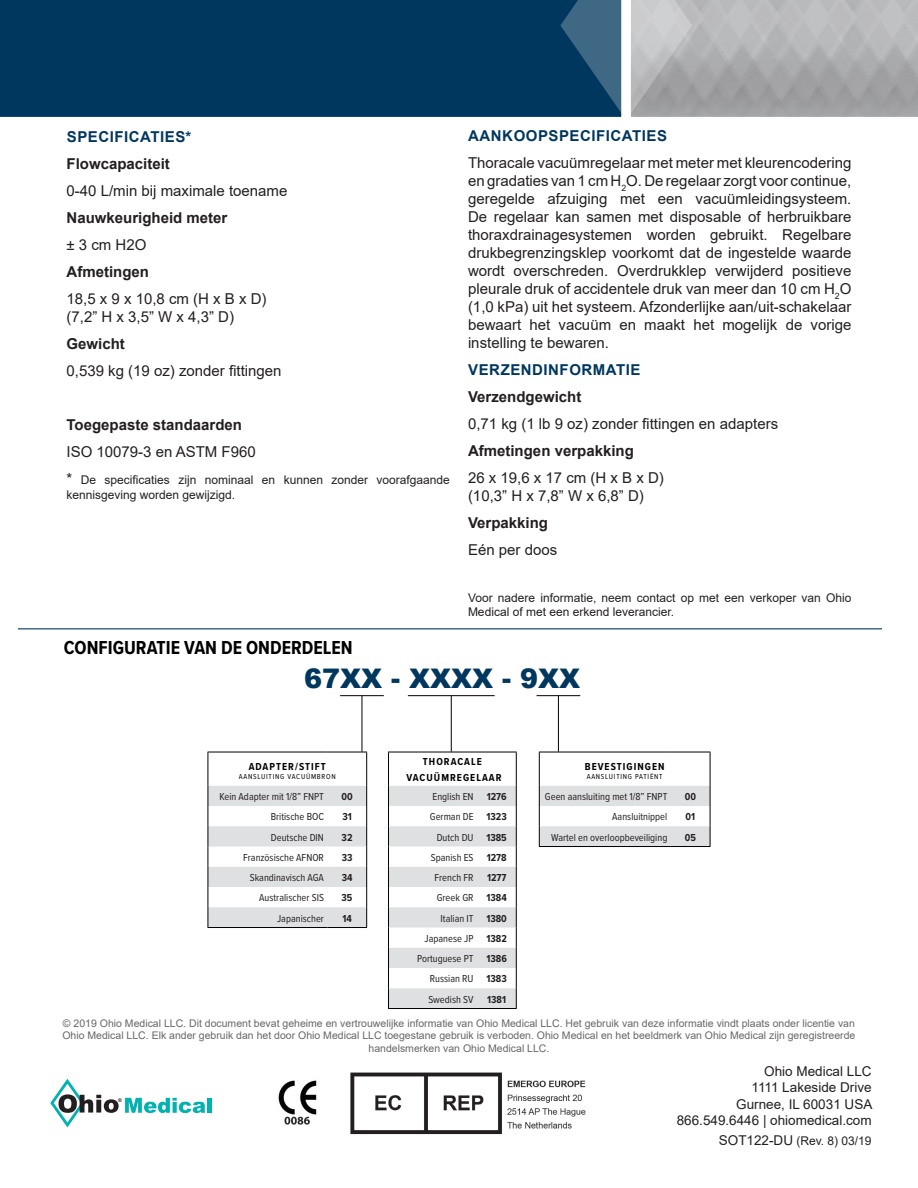
<style>
.page{position:relative;width:918px;height:1188px;background:#fff}
.page>*{position:absolute;margin:0;border:0;box-sizing:border-box;transform-origin:0 0}
.t1{font:900 27px "Arial";color:#00375e}
.t2{font:700 19.5px "Proxima Nova Cond";color:#000001}
.t3{font:15px/18px "Arial";color:#231f20;text-align:justify}
.t4{font:700 15px "Arial";color:#231f20}
.t5{font:700 15px "Arial";letter-spacing:.035em;color:#00375e}
.t6{font:13.5px/16.2px "Arial";color:#231f20;text-align:right}
.t7{font:12px/14.4px "Arial";color:#231f20}
.t8{font:10.5px/12.6px "Arial";color:#67676a;text-align:center}
.t9{font:10.5px "Proxima Nova Cond";color:#231f20}
.t10{font:700 10.5px "Proxima Nova Cond";color:#231f20}
.t11{font:700 10.5px/16.4px "Proxima Nova Cond";letter-spacing:.1em;color:#000001;text-align:center}
.t12{font:7.5px "Proxima Nova Cond";letter-spacing:.1em;color:#000001}
.t13{font:700 5.1px "Arial";color:#231f20}
.s1{font-size:15px}
.s2{font-size:13.5px}
</style>
<div class="page">
<div style="left:0;top:0;width:560px;height:117px;background:#00375e"></div>
<svg style="left:560px;top:0;width:358px;height:117px;background:#99a1a9"></svg>
<svg style="left:125px;top:1098px;width:80px;height:15px"></svg>
<div style="left:207px;top:1098px;width:5px;height:15px;background:#00b2b0"></div>
<svg style="left:50px;top:1079px;width:69px;height:48px"></svg>
<div style="left:26px;top:33px;width:215px;height:76px;background:#00375e"></div>
<img style="left:350px;top:1072px;width:236px;height:63px">
<hr style="left:18px;top:628px;width:864px;height:1px;background:#00375e">
<img style="left:278px;top:1080px;width:39px;height:45px">
<hr style="left:208px;top:752px;width:119px;height:1px;background:#000001">
<hr style="left:208px;top:752px;width:1px;height:34px;background:#000001">
<hr style="left:327px;top:752px;width:40px;height:1px;background:#000001">
<hr style="left:366px;top:752px;width:1px;height:34px;background:#000001">
<svg style="left:208px;top:786px;width:159px;height:141px"></svg>
<hr style="left:208px;top:927px;width:119px;height:1px;background:#000001">
<hr style="left:327px;top:927px;width:40px;height:1px;background:#000001">
<hr style="left:539px;top:752px;width:132px;height:1px;background:#000001">
<hr style="left:539px;top:752px;width:1px;height:34px;background:#000001">
<hr style="left:671px;top:752px;width:39px;height:1px;background:#000001">
<hr style="left:710px;top:752px;width:1px;height:34px;background:#000001">
<svg style="left:539px;top:786px;width:172px;height:61px"></svg>
<hr style="left:539px;top:846px;width:132px;height:1px;background:#000001">
<hr style="left:671px;top:846px;width:39px;height:1px;background:#000001">
<hr style="left:408px;top:695px;width:87px;height:1px;background:#000001">
<hr style="left:451px;top:696px;width:1px;height:56px;background:#000001">
<hr style="left:388px;top:752px;width:89px;height:1px;background:#000001">
<hr style="left:388px;top:752px;width:1px;height:34px;background:#000001">
<hr style="left:477px;top:752px;width:40px;height:1px;background:#000001">
<hr style="left:516px;top:752px;width:1px;height:34px;background:#000001">
<svg style="left:388px;top:786px;width:129px;height:222px"></svg>
<hr style="left:388px;top:1008px;width:89px;height:1px;background:#000001">
<hr style="left:477px;top:1008px;width:40px;height:1px;background:#000001">
<hr style="left:340px;top:695px;width:44px;height:1px;background:#000001">
<hr style="left:362px;top:696px;width:1px;height:56px;background:#000001">
<hr style="left:537px;top:695px;width:43px;height:1px;background:#000001">
<hr style="left:558px;top:696px;width:1px;height:56px;background:#000001">
<p class="t5" style="left:67px;top:127px;width:126px">SPECIFICATIES*</p>
<p class="t4" style="left:67px;top:154px;width:105px">Flowcapaciteit</p>
<p class="t3" style="left:67px;top:182px;width:222px">0-40 L/min bij maximale toename</p>
<p class="t4" style="left:67px;top:208px;width:162px">Nauwkeurigheid meter</p>
<p class="t3" style="left:67px;top:236px;width:81px">± 3 cm H2O</p>
<p class="t4" style="left:67px;top:262px;width:84px">Afmetingen</p>
<p class="t3" style="left:67px;top:290px;width:202px">18,5 x 9 x 10,8 cm (H x B x D)</p>
<p class="t3" style="left:67px;top:308px;width:169px">(7,2” H x 3,5” W x 4,3” D)</p>
<p class="t4" style="left:67px;top:334px;width:60px">Gewicht</p>
<p class="t3" style="left:67px;top:362px;width:217px">0,539 kg (19 oz) zonder fittingen</p>
<p class="t4" style="left:67px;top:415px;width:177px">Toegepaste standaarden</p>
<p class="t3" style="left:67px;top:443px;width:191px">ISO 10079-3 en ASTM F960</p>
<p class="t7" style="left:67px;top:473px;width:385px"><span class="s1">*</span> De specificaties zijn nominaal en kunnen zonder voorafgaande kennisgeving worden gewijzigd.</p>
<p class="t2" style="left:64px;top:633px;width:291px">CONFIGURATIE VAN DE ONDERDELEN</p>
<p class="t5" style="left:468px;top:125px;width:200px">AANKOOPSPECIFICATIES</p>
<p class="t3" style="left:468px;top:154px;width:385px">Thoracale vacuümregelaar met meter met kleurencodering en gradaties van 1 cm H<sub>2</sub>O. De regelaar zorgt voor continue, geregelde afzuiging met een vacuümleidingsysteem.<br>De regelaar kan samen met disposable of herbruikbare thoraxdrainagesystemen worden gebruikt. Regelbare drukbegrenzingsklep voorkomt dat de ingestelde waarde wordt overschreden. Overdrukklep verwijderd positieve pleurale druk of accidentele druk van meer dan 10 cm H<sub>2</sub>O (1,0 kPa) uit het systeem. Afzonderlijke aan/uit-schakelaar bewaart het vacuüm en maakt het mogelijk de vorige instelling te bewaren.</p>
<p class="t5" style="left:468px;top:359px;width:174px">VERZENDINFORMATIE</p>
<p class="t4" style="left:468px;top:386px;width:115px">Verzendgewicht</p>
<p class="t3" style="left:468px;top:415px;width:312px">0,71 kg (1 lb 9 oz) zonder fittingen en adapters</p>
<p class="t4" style="left:468px;top:440px;width:167px">Afmetingen verpakking</p>
<p class="t3" style="left:468px;top:469px;width:197px">26 x 19,6 x 17 cm (H x B x D)</p>
<p class="t3" style="left:468px;top:487px;width:177px">(10,3” H x 7,8” W x 6,8” D)</p>
<p class="t4" style="left:468px;top:512px;width:82px">Verpakking</p>
<p class="t3" style="left:468px;top:541px;width:91px">Eén per doos</p>
<p class="t7" style="left:468px;top:590px;width:385px">Voor nadere informatie, neem contact op met een verkoper van Ohio<br>Medical of met een erkend leverancier.</p>
<p class="t1" style="left:304px;top:659px;width:278px">67XX - XXXX - 9XX</p>
<p class="t11" style="left:249px;top:758px;width:79px">ADAPTER/STIFT</p>
<p class="t12" style="left:239px;top:771px;width:98px">AANSLUITING VACUÜMBRON</p>
<p class="t9" style="left:219px;top:789px;width:106px">Kein Adapter mit 1/8” FNPT</p>
<p class="t10" style="left:341px;top:789px;width:13px">00</p>
<p class="t9" style="left:271px;top:809px;width:55px">Britische BOC</p>
<p class="t10" style="left:342px;top:809px;width:11px">31</p>
<p class="t9" style="left:271px;top:829px;width:55px">Deutsche DIN</p>
<p class="t10" style="left:342px;top:829px;width:12px">32</p>
<p class="t9" style="left:243px;top:850px;width:82px">Französische AFNOR</p>
<p class="t10" style="left:342px;top:850px;width:12px">33</p>
<p class="t9" style="left:250px;top:870px;width:76px">Skandinavisch AGA</p>
<p class="t10" style="left:342px;top:870px;width:12px">34</p>
<p class="t9" style="left:259px;top:890px;width:66px">Australischer SIS</p>
<p class="t10" style="left:342px;top:890px;width:12px">35</p>
<p class="t9" style="left:277px;top:910px;width:48px">Japanischer</p>
<p class="t10" style="left:342px;top:910px;width:11px">14</p>
<p class="t11" style="left:406px;top:753px;width:97px">THORACALE<br>VACUÜMREGELAAR</p>
<p class="t9" style="left:433px;top:789px;width:43px">English EN</p>
<p class="t10" style="left:487px;top:789px;width:21px">1276</p>
<p class="t9" style="left:430px;top:809px;width:45px">German DE</p>
<p class="t10" style="left:487px;top:809px;width:22px">1323</p>
<p class="t9" style="left:437px;top:829px;width:38px">Dutch DU</p>
<p class="t10" style="left:486px;top:829px;width:22px">1385</p>
<p class="t9" style="left:431px;top:850px;width:44px">Spanish ES</p>
<p class="t10" style="left:487px;top:850px;width:21px">1278</p>
<p class="t9" style="left:435px;top:870px;width:41px">French FR</p>
<p class="t10" style="left:487px;top:870px;width:21px">1277</p>
<p class="t9" style="left:437px;top:890px;width:38px">Greek GR</p>
<p class="t10" style="left:487px;top:890px;width:22px">1384</p>
<p class="t9" style="left:441px;top:910px;width:34px">Italian IT</p>
<p class="t10" style="left:486px;top:910px;width:22px">1380</p>
<p class="t9" style="left:425px;top:931px;width:51px">Japanese JP</p>
<p class="t10" style="left:486px;top:931px;width:22px">1382</p>
<p class="t9" style="left:417px;top:951px;width:58px">Portuguese PT</p>
<p class="t10" style="left:486px;top:951px;width:22px">1386</p>
<p class="t9" style="left:430px;top:971px;width:45px">Russian RU</p>
<p class="t10" style="left:487px;top:971px;width:22px">1383</p>
<p class="t9" style="left:428px;top:991px;width:47px">Swedish SV</p>
<p class="t10" style="left:487px;top:991px;width:20px">1381</p>
<p class="t11" style="left:585px;top:758px;width:81px">BEVESTIGINGEN</p>
<p class="t12" style="left:587px;top:771px;width:77px">AANSLUITING PATIËNT</p>
<p class="t9" style="left:545px;top:789px;width:124px">Geen aansluiting met 1/8” FNPT</p>
<p class="t10" style="left:685px;top:789px;width:13px">00</p>
<p class="t9" style="left:612px;top:809px;width:57px">Aansluitnippel</p>
<p class="t10" style="left:686px;top:809px;width:11px">01</p>
<p class="t9" style="left:551px;top:829px;width:118px">Wartel en overloopbeveiliging</p>
<p class="t10" style="left:685px;top:829px;width:13px">05</p>
<p class="t8" style="left:62px;top:1017px;width:795px">© 2019 Ohio Medical LLC. Dit document bevat geheime en vertrouwelijke informatie van Ohio Medical LLC. Het gebruik van deze informatie vindt plaats onder licentie van<br>Ohio Medical LLC. Elk ander gebruik dan het door Ohio Medical LLC toegestane gebruik is verboden. Ohio Medical en het beeldmerk van Ohio Medical zijn geregistreerde handelsmerken van Ohio Medical LLC.</p>
<p class="t13" style="left:118px;top:1097px;width:5px">®</p>
<p class="t6" style="left:677px;top:1063px;width:197px">Ohio Medical LLC<br>1111 Lakeside Drive<br>Gurnee, IL 60031 USA<br>866.549.6446 | ohiomedical.com</p>
<p class="t7" style="left:719px;top:1134px;width:154px"><span class="s2">SOT122-DU</span> (Rev. 8) 03/19</p>
</div>
